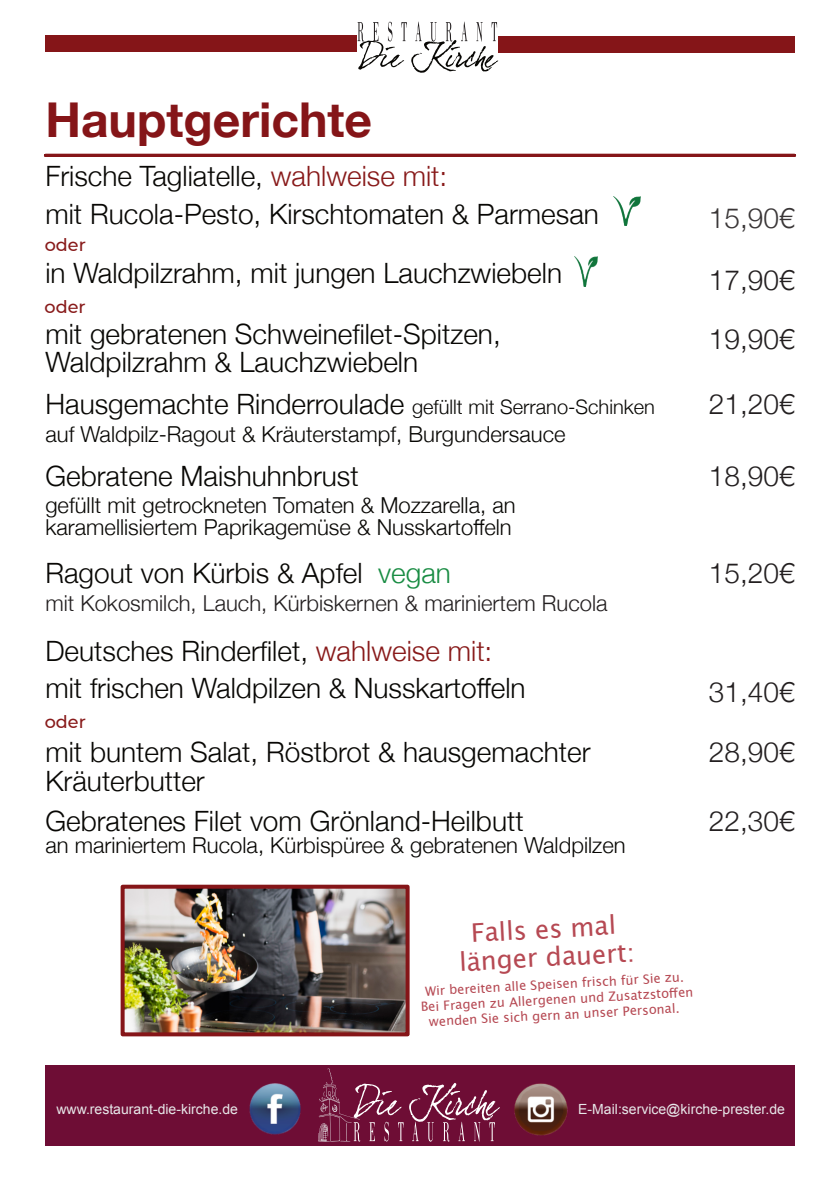
<style>
.page{position:relative;width:840px;height:1191px;background:#fff}
.page>*{position:absolute;margin:0;border:0;box-sizing:border-box;transform-origin:0 0}
.t1{font:700 48px "Helvetica Neue";color:#851518}
.t2{font:300 28px/60.4px "Helvetica Neue";color:#080704}
.t3{font:300 28px/59.2px "Helvetica Neue";color:#231f20}
.t4{font:300 28px "Helvetica Neue";color:rgb(35 31 32/.9)}
.t5{font:25.8px/28.2px "Lucida Grande";color:#b64953;text-align:center}
.t6{font:300 22px/22.6px "Helvetica Neue";color:#080704}
.t7{font:300 22px "Helvetica Neue";color:#231f20}
.t8{font:300 20px "Helvetica Neue";color:#080704}
.t9{font:500 17.6px "Montserrat";letter-spacing:-.005em;color:#881a1a}
.t10{font:14px "Arial";color:#e7e8e9}
.t11{font:12.8px/15.4px "Lucida Grande";color:#b64953;text-align:center}
.s1{color:#881a1a}
.s2{font-size:28px}
.s3{color:#198c43}
</style>
<div class="page">
<div style="left:45px;top:35px;width:311px;height:16px;background:#851518"></div>
<div style="left:498px;top:36px;width:296px;height:17px;background:#851518"></div>
<svg style="left:357px;top:22px;width:141px;height:51px"></svg>
<svg style="left:43px;top:153px;width:753px;height:4px;background:#993d3f"></svg>
<div style="left:45px;top:1064px;width:749px;height:81px;background:#6e0d35"></div>
<svg style="left:318px;top:1068px;width:181px;height:73px"></svg>
<img style="left:249px;top:1083px;width:52px;height:51px">
<img style="left:514px;top:1083px;width:52px;height:52px">
<img style="left:613px;top:196px;width:27px;height:30px">
<img style="left:574px;top:257px;width:23px;height:29px">
<img style="left:125px;top:889px;width:279px;height:142px">
<div style="left:120px;top:884px;width:289px;height:152px;border:4px solid #851518"></div>
<h1 class="t1" style="left:45px;top:90px;width:328px">Hauptgerichte</h1>
<p class="t2" style="left:45px;top:145px;width:403px">Frische Tagliatelle, <span class="s1">wahlweise mit:</span></p>
<p class="t2" style="left:45px;top:183px;width:554px">mit Rucola-Pesto, Kirschtomaten &amp; Parmesan</p>
<p class="t9" style="left:45px;top:234px;width:43px">oder</p>
<p class="t2" style="left:45px;top:242px;width:518px">in Waldpilzrahm, mit jungen Lauchzwiebeln mit gebratenen Schweinefilet-Spitzen,</p>
<p class="t2" style="left:45px;top:332px;width:374px">Waldpilzrahm &amp; Lauchzwiebeln</p>
<p class="t9" style="left:45px;top:296px;width:43px">oder</p>
<p class="t8" style="left:45px;top:395px;width:610px"><span class="s2">Hausgemachte Rinderroulade</span> gefüllt mit Serrano-Schinken</p>
<p class="t6" style="left:45px;top:422px;width:521px">auf Waldpilz-Ragout &amp; Kräuterstampf, Burgundersauce</p>
<p class="t2" style="left:45px;top:445px;width:314px">Gebratene Maishuhnbrust</p>
<p class="t6" style="left:45px;top:493px;width:471px">gefüllt mit getrockneten Tomaten &amp; Mozzarella, an karamellisiertem Paprikagemüse &amp; Nusskartoffeln</p>
<p class="t2" style="left:45px;top:542px;width:407px">Ragout von Kürbis &amp; Apfel <span class="s3">vegan</span></p>
<p class="t7" style="left:45px;top:590px;width:563px">mit Kokosmilch, Lauch, Kürbiskernen &amp; mariniertem Rucola</p>
<p class="t2" style="left:45px;top:620px;width:448px">Deutsches Rinderfilet, <span class="s1">wahlweise mit:</span></p>
<p class="t2" style="left:45px;top:657px;width:481px">mit frischen Waldpilzen &amp; Nusskartoffeln</p>
<p class="t9" style="left:45px;top:711px;width:43px">oder</p>
<p class="t2" style="left:45px;top:737px;width:546px;line-height:28.8px">mit buntem Salat, Röstbrot &amp; hausgemachter<br>Kräuterbutter</p>
<p class="t2" style="left:45px;top:789px;width:479px">Gebratenes Filet vom Grönland-Heilbutt</p>
<p class="t6" style="left:45px;top:833px;width:581px">an mariniertem Rucola, Kürbispüree &amp; gebratenen Waldpilzen</p>
<p class="t4" style="left:708px;top:201px;width:87px">15,90€</p>
<p class="t3" style="left:708px;top:249px;width:87px">17,90€<br>19,90€</p>
<p class="t3" style="left:708px;top:374px;width:87px">21,20€</p>
<p class="t3" style="left:708px;top:445px;width:87px">18,90€</p>
<p class="t3" style="left:708px;top:543px;width:87px">15,20€</p>
<p class="t3" style="left:708px;top:662px;width:87px">31,40€</p>
<p class="t3" style="left:708px;top:721px;width:87px">28,90€</p>
<p class="t3" style="left:708px;top:791px;width:87px">22,30€</p>
<p class="t5" style="left:457px;top:921px;width:177px;rotate:-3deg">Falls es mal länger dauert:</p>
<p class="t11" style="left:419px;top:984px;width:274px;rotate:-3deg">Wir bereiten alle Speisen frisch für Sie zu.<br>Bei Fragen zu Allergenen und Zusatzstoff en wenden Sie sich gern an unser Personal.</p>
<p class="t10" style="left:56px;top:1103px;width:183px">www.restaurant-die-kirche.de</p>
<p class="t10" style="left:578px;top:1103px;width:208px">E-Mail:service@kirche-prester.de</p>
</div>
